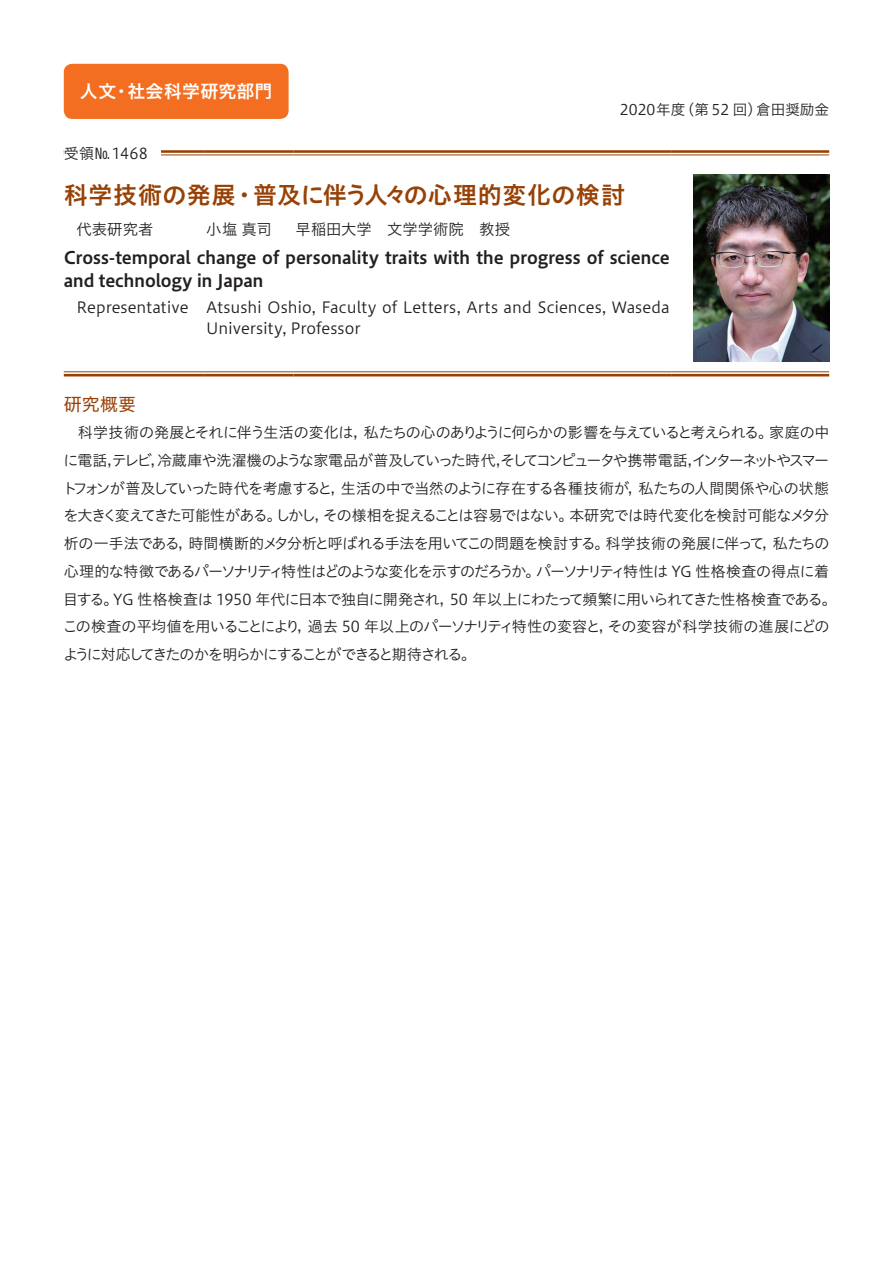
<style>
.page{position:relative;width:893px;height:1263px;background:#fff}
.page>*{position:absolute;margin:0;border:0;box-sizing:border-box;transform-origin:0 0}
.t1{font:24px "Hiragino UD Sans Std N W6";letter-spacing:.02em;color:#974105}
.t2{font:18px "Hiragino UD Sans Std N W6";letter-spacing:.015em;color:#fff}
.t3{font:18px "Hiragino UD Sans Std N W4";color:#974105}
.t4{font:17.25px/22.5px "Hiragino UD Sans Std N W6";letter-spacing:-.01em;color:#231f20}
.t5{font:15.3px/21px "Hiragino UD Sans Std N W3";color:#231f20}
.t6{font:15px/27.8px "Hiragino UD Sans Std N W3";letter-spacing:-.055em;color:#231f20}
.t7{font:14.7px "Hiragino UD Sans Std N W3";color:#231f20}
</style>
<div class="page">
<div style="left:64px;top:64px;width:225px;height:55px;background:#f36e21;border-radius:8px"></div>
<svg style="left:672px;top:372px;width:157px;height:2px"></svg>
<svg style="left:64px;top:372px;width:140px;height:2px"></svg>
<svg style="left:204px;top:372px;width:89px;height:2px"></svg>
<svg style="left:293px;top:372px;width:379px;height:2px"></svg>
<hr style="left:64px;top:150px;width:140px;height:3px;background:#974105">
<hr style="left:64px;top:154px;width:140px;height:1px;background:#974105">
<hr style="left:204px;top:150px;width:89px;height:3px;background:#974105">
<hr style="left:204px;top:154px;width:89px;height:1px;background:#974105">
<hr style="left:293px;top:150px;width:379px;height:3px;background:#974105">
<hr style="left:293px;top:154px;width:379px;height:1px;background:#974105">
<hr style="left:672px;top:150px;width:157px;height:3px;background:#974105">
<hr style="left:672px;top:154px;width:157px;height:1px;background:#974105">
<hr style="left:672px;top:371px;width:157px;height:1px;background:#974105">
<hr style="left:672px;top:374px;width:157px;height:2px;background:#974105">
<hr style="left:64px;top:371px;width:140px;height:1px;background:#974105">
<hr style="left:64px;top:374px;width:140px;height:2px;background:#974105">
<hr style="left:204px;top:371px;width:89px;height:1px;background:#974105">
<hr style="left:204px;top:374px;width:89px;height:2px;background:#974105">
<hr style="left:293px;top:371px;width:379px;height:1px;background:#974105">
<hr style="left:293px;top:374px;width:379px;height:2px;background:#974105">
<img style="left:693px;top:174px;width:136px;height:187px">
<div style="left:64px;top:143px;width:96px;height:21px;background:#fff"></div>
<p class="t2" style="left:80px;top:78px;width:194px">人文・社会科学研究部門</p>
<p class="t6" style="left:64px;top:139px;width:86px">受領№ 1468</p>
<p class="t7" style="left:620px;top:98px;width:211px">2020年度（第 52 回）倉田奨励金</p>
<h1 class="t1" style="left:64px;top:176px;width:563px">科学技術の発展・普及に伴う人々の心理的変化の検討</h1>
<p class="t5" style="left:77px;top:218px;width:78px">代表研究者</p>
<p class="t5" style="left:206px;top:218px;width:67px">小塩 真司</p>
<p class="t5" style="left:295px;top:218px;width:216px">早稲田大学　文学学術院　教授</p>
<p class="t4" style="left:64px;top:246px;width:608px">Cross-temporal change of personality traits with the progress of science and technology in Japan</p>
<p class="t5" style="left:206px;top:296px;width:465px;text-indent:-130px">Representative Atsushi Oshio, Faculty of Letters, Arts and Sciences, Waseda<br>University, Professor</p>
<p class="t3" style="left:64px;top:390px;width:74px">研究概要</p>
<p class="t6" style="left:62px;top:418px;width:776px;text-indent:15px">科学技術の発展とそれに伴う生活の変化は，私たちの心のありように何らかの影響を与えていると考えられる。家庭の中に電話，テレビ，冷蔵庫や洗濯機のような家電品が普及していった時代，そしてコンピュータや携帯電話，インターネットやスマートフォンが普及していった時代を考慮すると，生活の中で当然のように存在する各種技術が，私たちの人間関係や心の状態を大きく変えてきた可能性がある。しかし，その様相を捉えることは容易ではない。本研究では時代変化を検討可能なメタ分析の一手法である，時間横断的メタ分析と呼ばれる手法を用いてこの問題を検討する。科学技術の発展に伴って，私たちの心理的な特徴であるパーソナリティ特性はどのような変化を示すのだろうか。パーソナリティ特性は YG 性格検査の得点に着目する。YG 性格検査は 1950 年代に日本で独自に開発され，50 年以上にわたって頻繁に用いられてきた性格検査である。この検査の平均値を用いることにより，過去 50 年以上のパーソナリティ特性の変容と，その変容が科学技術の進展にどのように対応してきたのかを明らかにすることができると期待される。</p>
</div>
